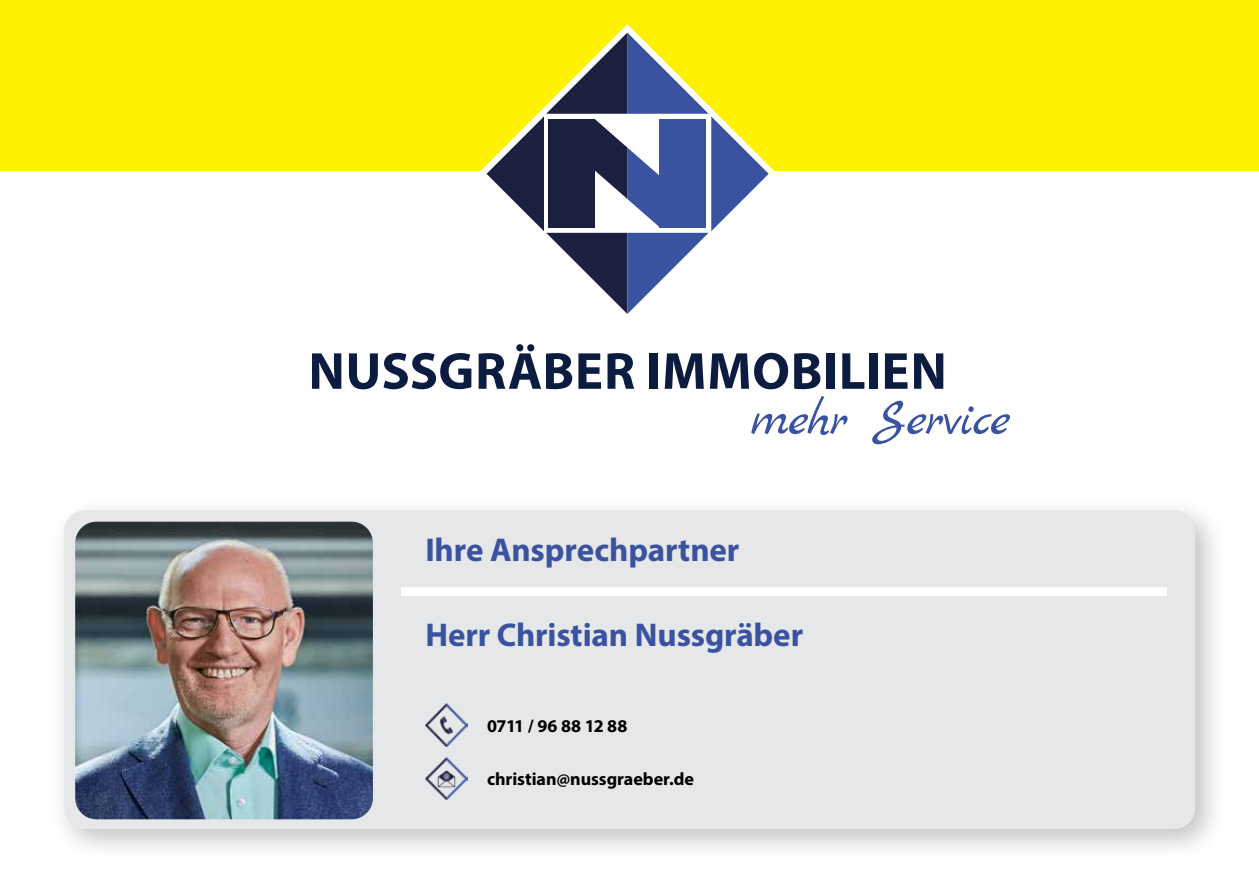
<style>
.page{position:relative;width:1259px;height:893px;background:#fff}
.page>*{position:absolute;margin:0;border:0;box-sizing:border-box;transform-origin:0 0}
.t1{font:700 52.5px "Myriad Pro";letter-spacing:.015em;color:#0c1c41}
.t2{font:52.5px "Marck Script";letter-spacing:-.025em;color:#3a53a1}
.t3{font:700 33px "Myriad Pro";letter-spacing:-.005em;color:#3a53a1}
.t4{font:700 18px "Myriad Pro";color:#000}
.t5{font:700 18px "Myriad Pro";letter-spacing:-.02em;color:#000}
</style>
<div class="page">
<div style="left:0;top:0;width:1259px;height:170px;background:#fff200"></div>
<svg style="left:486px;top:33px;width:282px;height:281px"></svg>
<div style="left:49px;top:495px;width:1179px;height:367px;background:#000;opacity:.25"></div>
<div style="left:64px;top:510px;width:1131px;height:319px;background:#e6e7e8;border-radius:21px"></div>
<img style="left:75px;top:522px;width:298px;height:297px">
<div style="left:401px;top:587px;width:765px;height:8px;background:#fff"></div>
<img style="left:425px;top:704px;width:43px;height:42px">
<img style="left:425px;top:757px;width:43px;height:43px">
<h1 class="t1" style="left:308px;top:337px;width:640px">NUSSGRÄBER IMMOBILIEN</h1>
<h1 class="t2" style="left:751px;top:389px;width:261px">mehr Service</h1>
<p class="t3" style="left:425px;top:528px;width:316px">Ihre Ansprechpartner</p>
<p class="t3" style="left:425px;top:613px;width:379px">Herr Christian Nussgräber</p>
<p class="t5" style="left:487px;top:714px;width:142px">0711 / 96 88 12 88</p>
<p class="t4" style="left:487px;top:767px;width:208px">christian@nussgraeber.de</p>
</div>
